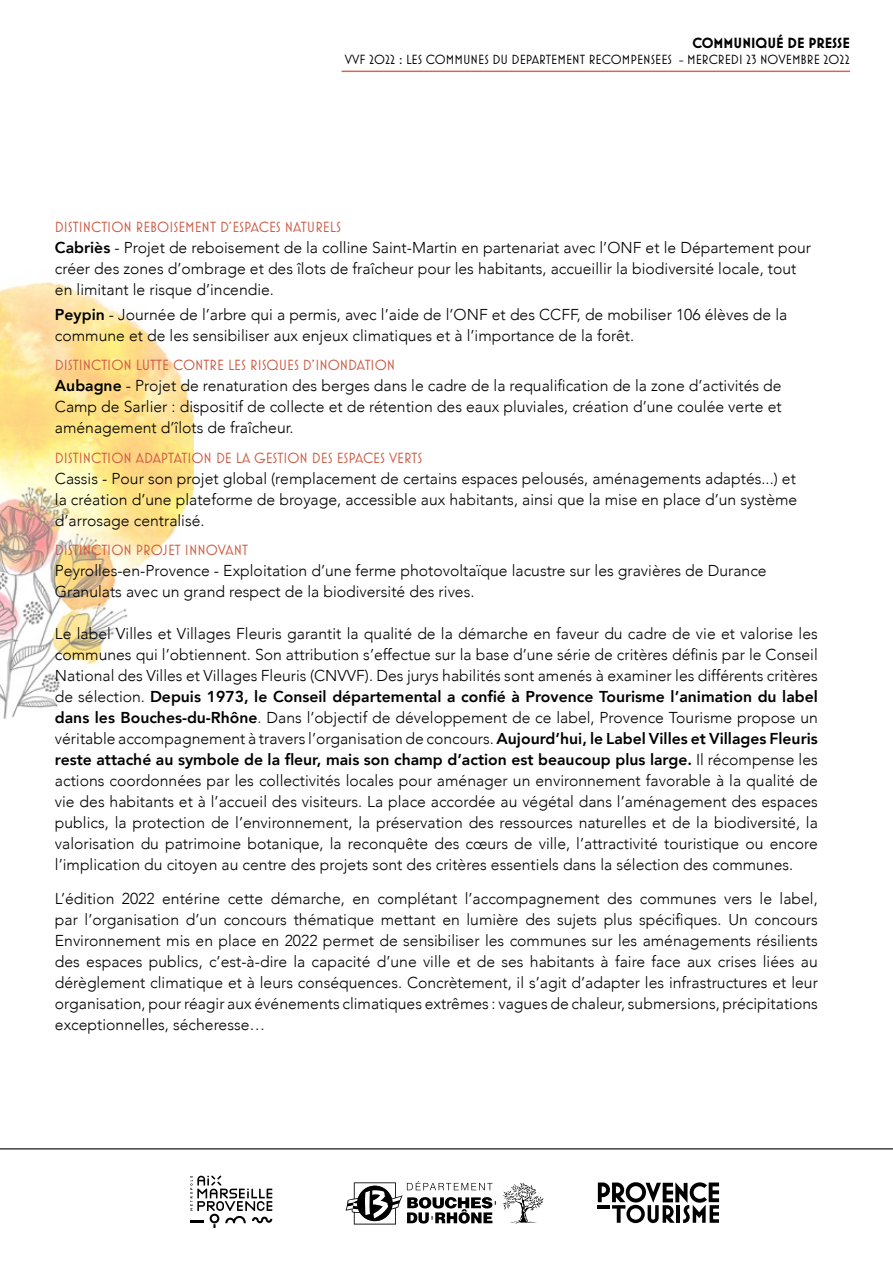
<style>
.page{position:relative;width:893px;height:1263px;background:#fff}
.page>*{position:absolute;margin:0;border:0;box-sizing:border-box;transform-origin:0 0}
.t1{font:300 15.75px/21px "Avenir";color:#000;text-align:justify}
.t2{font:15px "Mostra Nuova";color:#cc5c45}
.t3{font:700 15px "Mostra Nuova";color:#000}
.t4{font:13.5px "Mostra Nuova";color:#000}
.s1{font-weight:800}
</style>
<div class="page">
<hr style="left:342px;top:71px;width:508px;height:1px;background:#c63521">
<hr style="left:0;top:1148px;width:893px;height:1px;background:#000">
<img style="left:0;top:282px;width:193px;height:437px">
<svg style="left:598px;top:1182px;width:121px;height:41px"></svg>
<svg style="left:346px;top:1181px;width:150px;height:43px"></svg>
<svg style="left:503px;top:1182px;width:41px;height:41px"></svg>
<svg style="left:190px;top:1176px;width:82px;height:52px"></svg>
<p class="t3" style="left:692px;top:34px;width:159px">COMMUNIQUÉ DE PRESSE</p>
<p class="t4" style="left:345px;top:51px;width:507px">VVF 2022 : LES COMMUNES DU DEPARTEMENT RECOMPENSEES - MERCREDI 23 NOVEMBRE 2022</p>
<p class="t2" style="left:55px;top:218px;width:287px">DISTINCTION REBOISEMENT D’ESPACES NATURELS</p>
<p class="t1" style="left:55px;top:237px;width:758px;text-align:left"><span class="s1">Cabriès</span> - Projet de reboisement de la colline Saint-Martin en partenariat avec l’ONF et le Département pour créer des zones d’ombrage et des îlots de fraîcheur pour les habitants, accueillir la biodiversité locale, tout en limitant le risque d’incendie.</p>
<p class="t1" style="left:55px;top:304px;width:734px"><span class="s1">Peypin</span> - Journée de l’arbre qui a permis, avec l’aide de l’ONF et des CCFF, de mobiliser 106 élèves de la commune et de les sensibiliser aux enjeux climatiques et à l’importance de la forêt.</p>
<p class="t2" style="left:55px;top:357px;width:342px">DISTINCTION LUTTE CONTRE LES RISQUES D’INONDATION</p>
<p class="t1" style="left:55px;top:375px;width:728px"><span class="s1">Aubagne</span> - Projet de renaturation des berges dans le cadre de la requalification de la zone d’activités de Camp de Sarlier : dispositif de collecte et de rétention des eaux pluviales, création d’une coulée verte et aménagement d’îlots de fraîcheur.</p>
<p class="t2" style="left:55px;top:449px;width:369px">DISTINCTION ADAPTATION DE LA GESTION DES ESPACES VERTS</p>
<p class="t1" style="left:55px;top:468px;width:744px">Cassis - Pour son projet global (remplacement de certains espaces pelousés, aménagements adaptés...) et la création d’une plateforme de broyage, accessible aux habitants, ainsi que la mise en place d’un système d’arrosage centralisé.</p>
<p class="t2" style="left:55px;top:542px;width:195px">DISTINCTION PROJET INNOVANT</p>
<p class="t1" style="left:55px;top:560px;width:713px">Peyrolles-en-Provence - Exploitation d’une ferme photovoltaïque lacustre sur les gravières de Durance<br>Granulats avec un grand respect de la biodiversité des rives.</p>
<p class="t1" style="left:55px;top:623px;width:764px">Le label Villes et Villages Fleuris garantit la qualité de la démarche en faveur du cadre de vie et valorise les communes qui l’obtiennent. Son attribution s’effectue sur la base d’une série de critères définis par le Conseil National des Villes et Villages Fleuris (CNVVF). Des jurys habilités sont amenés à examiner les différents critères de sélection. <span class="s1">Depuis 1973, le Conseil départemental a confié à Provence Tourisme l’animation du label dans les Bouches-du-Rhône</span>. Dans l’objectif de développement de ce label, Provence Tourisme propose un véritable accompagnement à travers l’organisation de concours. <span class="s1">Aujourd’hui, le Label Villes et Villages Fleuris reste attaché au symbole de la fleur, mais son champ d’action est beaucoup plus large.</span> Il récompense les actions coordonnées par les collectivités locales pour aménager un environnement favorable à la qualité de vie des habitants et à l’accueil des visiteurs. La place accordée au végétal dans l’aménagement des espaces publics, la protection de l’environnement, la préservation des ressources naturelles et de la biodiversité, la valorisation du patrimoine botanique, la reconquête des cœurs de ville, l’attractivité touristique ou encore l’implication du citoyen au centre des projets sont des critères essentiels dans la sélection des communes.</p>
<p class="t1" style="left:55px;top:888px;width:764px">L’édition 2022 entérine cette démarche, en complétant l’accompagnement des communes vers le label, par l’organisation d’un concours thématique mettant en lumière des sujets plus spécifiques. Un concours Environnement mis en place en 2022 permet de sensibiliser les communes sur les aménagements résilients des espaces publics, c’est-à-dire la capacité d’une ville et de ses habitants à faire face aux crises liées au dérèglement climatique et à leurs conséquences. Concrètement, il s’agit d’adapter les infrastructures et leur organisation, pour réagir aux événements climatiques extrêmes : vagues de chaleur, submersions, précipitations exceptionnelles, sécheresse…</p>
</div>
